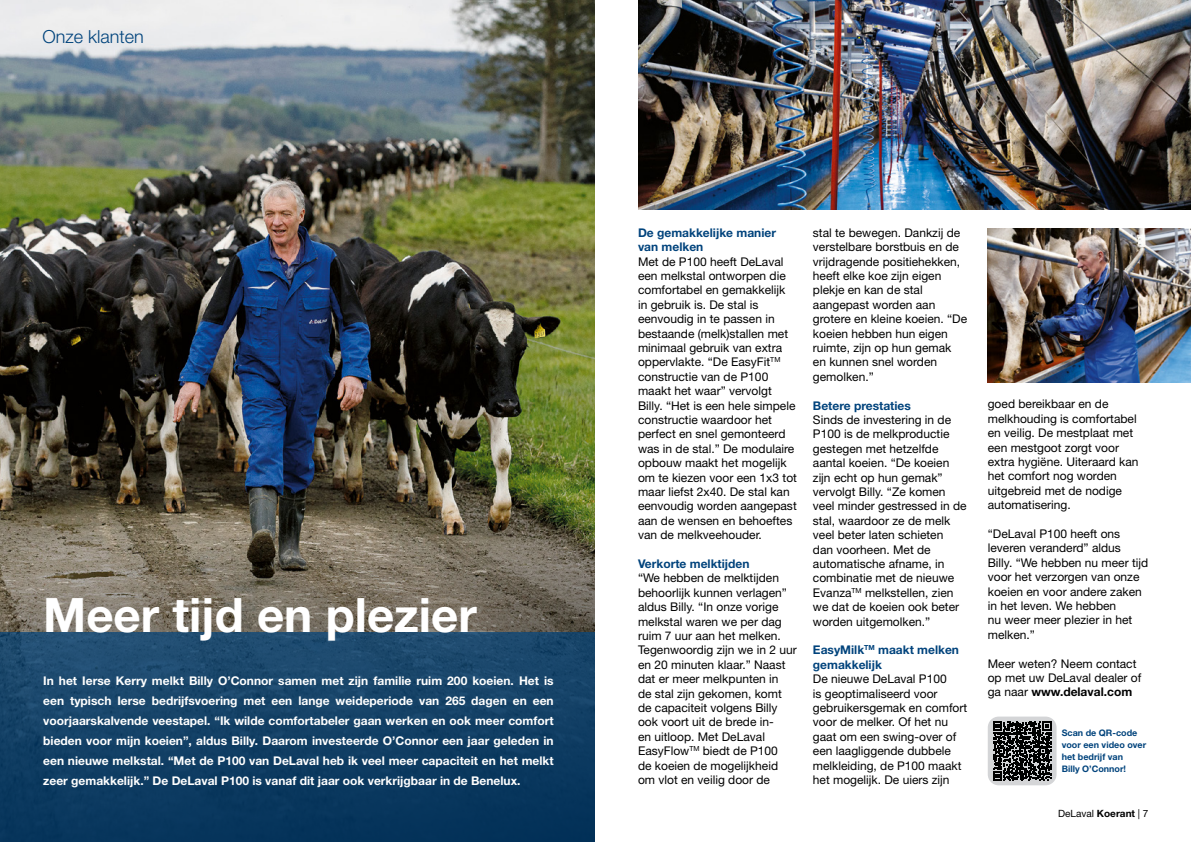
<style>
.page{position:relative;width:1191px;height:842px;background:#fff}
.page>*{position:absolute;margin:0;border:0;box-sizing:border-box;transform-origin:0 0}
.t1{font:700 47.5px "Helvetica Neue LT Std";color:#fff}
.t2{font:300 18px "Helvetica Neue LT Std";color:#00437c}
.t3{font:12px/14.4px "Helvetica Neue LT Std";color:#000}
.t4{font:700 12px/20px "Helvetica Neue LT Std";color:#fff;text-align:justify}
.t5{font:700 12px/14.4px "Helvetica Neue LT Std";color:#00437c}
.t6{font:10px "Helvetica Neue LT Std";color:#000}
.Copy{font:700 9px/12px "Helvetica Neue LT Std";color:#00437c}
.s1{font-weight:700}
</style>
<div class="page">
<img style="left:0;top:0;width:595px;height:451px">
<img style="left:0;top:451px;width:595px;height:181px">
<div style="left:0;top:632px;width:595px;height:210px;background:linear-gradient(to bottom,#214d71,#033259)"></div>
<img style="left:987px;top:228px;width:204px;height:155px">
<img style="left:638px;top:0;width:553px;height:210px">
<div style="left:987px;top:716px;width:69px;height:69px;background:#d4d5d7;border-radius:11px"></div>
<svg style="left:993px;top:722px;width:58px;height:58px"></svg>
<p class="t2" style="left:43px;top:25px;width:103px">Onze klanten</p>
<p class="t1" style="left:43px;top:586px;width:435px">Meer tijd en plezier</p>
<p class="t4" style="left:43px;top:671px;width:512px">In het Ierse Kerry melkt Billy O’Connor samen met zijn familie ruim 200 koeien. Het is een typisch Ierse bedrijfsvoering met een lange weideperiode van 265 dagen en een voorjaarskalvende veestapel. “Ik wilde comfortabeler gaan werken en ook meer comfort bieden voor mijn koeien”, aldus Billy. Daarom investeerde O’Connor een jaar geleden in een nieuwe melkstal. “Met de P100 van DeLaval heb ik veel meer capaciteit en het melkt zeer gemakkelijk.” De DeLaval P100 is vanaf dit jaar ook verkrijgbaar in de Benelux.</p>
<p class="t5" style="left:638px;top:225px;width:139px">De gemakkelijke manier van melken</p>
<p class="t3" style="left:638px;top:254px;width:160px">Met de P100 heeft DeLaval een melkstal ontworpen die comfortabel en gemakkelijk in gebruik is. De stal is eenvoudig in te passen in bestaande (melk)stallen met minimaal gebruik van extra oppervlakte. “De EasyFit<sup>TM </sup>constructie van de P100 maakt het waar” vervolgt<br>Billy. “Het is een hele simpele constructie waardoor het perfect en snel gemonteerd was in de stal.” De modulaire opbouw maakt het mogelijk om te kiezen voor een 1x3 tot maar liefst 2x40. De stal kan eenvoudig worden aangepast aan de wensen en behoeftes van de melkveehouder.</p>
<p class="t5" style="left:638px;top:556px;width:113px">Verkorte melktijden</p>
<p class="t3" style="left:638px;top:571px;width:160px">“We hebben de melktijden behoorlijk kunnen verlagen” aldus Billy. “In onze vorige melkstal waren we per dag ruim 7 uur aan het melken.<br>Tegenwoordig zijn we in 2 uur en 20 minuten klaar.” Naast dat er meer melkpunten in<br>de stal zijn gekomen, komt de capaciteit volgens Billy ook voort uit de brede in-<br>en uitloop. Met DeLaval<br>EasyFlow<sup>TM</sup> biedt de P100<br>de koeien de mogelijkheid om vlot en veilig door de</p>
<p class="t3" style="left:813px;top:225px;width:156px">stal te bewegen. Dankzij de verstelbare borstbuis en de vrijdragende positiehekken, heeft elke koe zijn eigen plekje en kan de stal aangepast worden aan grotere en kleine koeien. “De koeien hebben hun eigen ruimte, zijn op hun gemak en kunnen snel worden gemolken.”</p>
<p class="t5" style="left:813px;top:398px;width:100px">Betere prestaties</p>
<p class="t3" style="left:813px;top:412px;width:155px">Sinds de investering in de<br>P100 is de melkproductie gestegen met hetzelfde aantal koeien. “De koeien zijn echt op hun gemak” vervolgt Billy. “Ze komen veel minder gestressed in de stal, waardoor ze de melk veel beter laten schieten<br>dan voorheen. Met de automatische afname, in combinatie met de nieuwe<br>Evanza<sup>TM</sup> melkstellen, zien we dat de koeien ook beter worden uitgemolken.”</p>
<p class="t5" style="left:813px;top:643px;width:148px">EasyMilk<sup>TM</sup> maakt melken gemakkelijk</p>
<p class="t3" style="left:813px;top:672px;width:156px">De nieuwe DeLaval P100<br>is geoptimaliseerd voor gebruikersgemak en comfort voor de melker. Of het nu gaat om een swing-over of een laagliggende dubbele melkleiding, de P100 maakt het mogelijk. De uiers zijn</p>
<p class="t3" style="left:987px;top:397px;width:152px">goed bereikbaar en de melkhouding is comfortabel en veilig. De mestplaat met een mestgoot zorgt voor extra hygiëne. Uiteraard kan het comfort nog worden uitgebreid met de nodige automatisering.</p>
<p class="t3" style="left:987px;top:526px;width:162px">“DeLaval P100 heeft ons leveren veranderd” aldus<br>Billy. “We hebben nu meer tijd voor het verzorgen van onze koeien en voor andere zaken in het leven. We hebben<br>nu weer meer plezier in het melken.”</p>
<p class="t3" style="left:987px;top:656px;width:155px">Meer weten? Neem contact op met uw DeLaval dealer of ga naar <span class="s1">www.delaval.com</span></p>
<p class="Copy" style="left:1061px;top:727px;width:86px">Scan de QR-code voor een video over het bedrijf van<br>Billy O’Connor!</p>
<p class="t6" style="left:1058px;top:808px;width:92px">DeLaval <span class="s1">Koerant</span> | 7</p>
</div>
